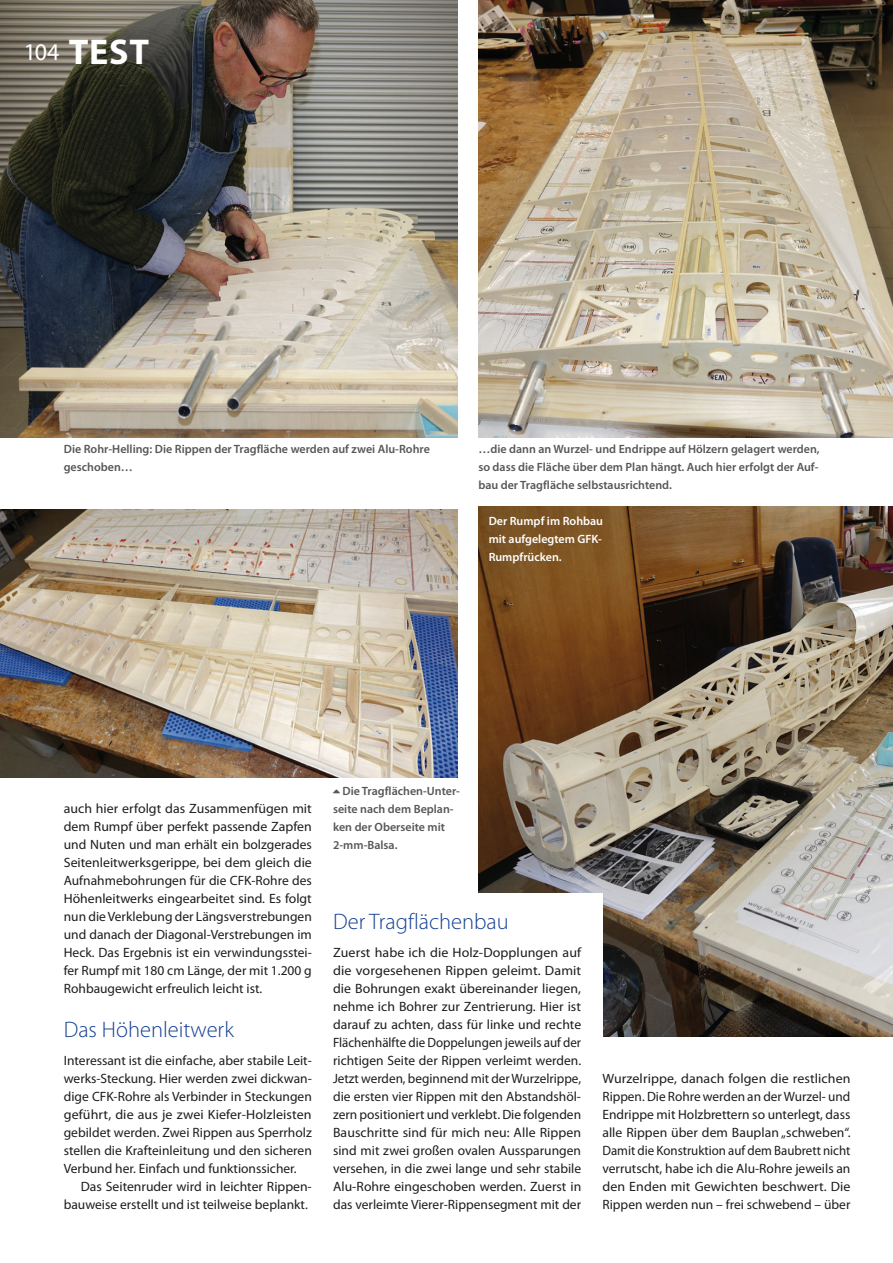
<style>
.page{position:relative;width:893px;height:1263px;background:#fff}
.page>*{position:absolute;margin:0;border:0;box-sizing:border-box;transform-origin:0 0}
.t1{font:700 36px "Myriad Pro";color:#fff}
.t2{font:300 22.5px "Myriad Pro";color:#164194}
.t3{font:13.5px/18px "Myriad Pro";color:#1d1d1b;text-align:justify}
.t4{font:600 12px/18px "Myriad Pro";color:#575756}
.t5{font:600 12px/18px "Myriad Pro";color:#fff;text-align:justify}
.s1{font-weight:400;font-size:24px}
</style>
<div class="page">
<img style="left:0;top:0;width:457px;height:437px">
<img style="left:478px;top:0;width:415px;height:437px">
<img style="left:0;top:509px;width:457px;height:268px">
<img style="left:478px;top:506px;width:415px;height:530px">
<div style="left:334px;top:893px;width:268px;height:226px;background:#fff"></div>
<h1 class="t1" style="left:24px;top:28px;width:127px"><span class="s1">104</span> TEST</h1>
<p class="t4" style="left:64px;top:440px;width:368px">Die Rohr-Helling: Die Rippen der Tragfläche werden auf zwei Alu-Rohre geschoben…</p>
<p class="t4" style="left:478px;top:440px;width:343px;text-align:justify">…die dann an Wurzel- und Endrippe auf Hölzern gelagert werden, so dass die Fläche über dem Plan hängt. Auch hier erfolgt der Auf&shy;bau der Tragfläche selbstausrichtend.</p>
<p class="t5" style="left:489px;top:512px;width:116px">Der Rumpf im Rohbau mit aufgelegtem GFK-Rumpfrücken.</p>
<p class="t3" style="left:64px;top:799px;width:250px">auch hier erfolgt das Zusammenfügen mit dem Rumpf über perfekt passende Zapfen und Nuten und man erhält ein bolzgerades Seitenleitwerksgerippe, bei dem gleich die Aufnahmebohrungen für die CFK-Rohre des Höhenleitwerks eingearbeitet sind. Es folgt nun die Verklebung der Längsverstrebungen und danach der Diagonal-Verstrebungen im Heck. Das Ergebnis ist ein verwindungsstei&shy;fer Rumpf mit 180 cm Länge, der mit 1.200 g Rohbaugewicht erfreulich leicht ist.</p>
<h2 class="t2" style="left:64px;top:1017px;width:172px">Das Höhenleitwerk</h2>
<p class="t3" style="left:64px;top:1051px;width:250px">Interessant ist die einfache, aber stabile Leit&shy;werks-Steckung. Hier werden zwei dickwan&shy;dige CFK-Rohre als Verbinder in Steckungen geführt, die aus je zwei Kiefer-Holzleisten gebildet werden. Zwei Rippen aus Sperrholz stellen die Krafteinleitung und den sicheren Verbund her. Einfach und funktionssicher.</p>
<p class="t3" style="left:64px;top:1177px;width:250px;text-align:right">Das Seitenruder wird in leichter Rippen&shy;bauweise erstellt und ist teilweise beplankt.</p>
<p class="t4" style="left:333px;top:782px;width:128px">➢ Die Tragflächen-Unter&shy;seite nach dem Beplan&shy;ken der Oberseite mit<br>2-mm-Balsa.</p>
<h2 class="t2" style="left:333px;top:909px;width:177px">Der Tragflächenbau</h2>
<p class="t3" style="left:333px;top:943px;width:250px">Zuerst habe ich die Holz-Dopplungen auf die vorgesehenen Rippen geleimt. Damit die Bohrungen exakt übereinander liegen, nehme ich Bohrer zur Zentrierung. Hier ist darauf zu achten, dass für linke und rechte Flächenhälfte die Doppelungen jeweils auf der richtigen Seite der Rippen verleimt werden.<br>Jetzt werden, beginnend mit der Wurzelrippe, die ersten vier Rippen mit den Abstandshöl&shy;zern positioniert und verklebt. Die folgenden Bauschritte sind für mich neu: Alle Rippen sind mit zwei großen ovalen Aussparungen versehen, in die zwei lange und sehr stabile Alu-Rohre eingeschoben werden. Zuerst in das verleimte Vierer-Rippensegment mit der</p>
<p class="t3" style="left:602px;top:1069px;width:250px">Wurzelrippe, danach folgen die restlichen Rippen. Die Rohre werden an der Wurzel- und Endrippe mit Holzbrettern so unterlegt, dass alle Rippen über dem Bauplan „schweben“.<br>Damit die Konstruktion auf dem Baubrett nicht verrutscht, habe ich die Alu-Rohre jeweils an den Enden mit Gewichten beschwert. Die Rippen werden nun – frei schwebend – über</p>
</div>
